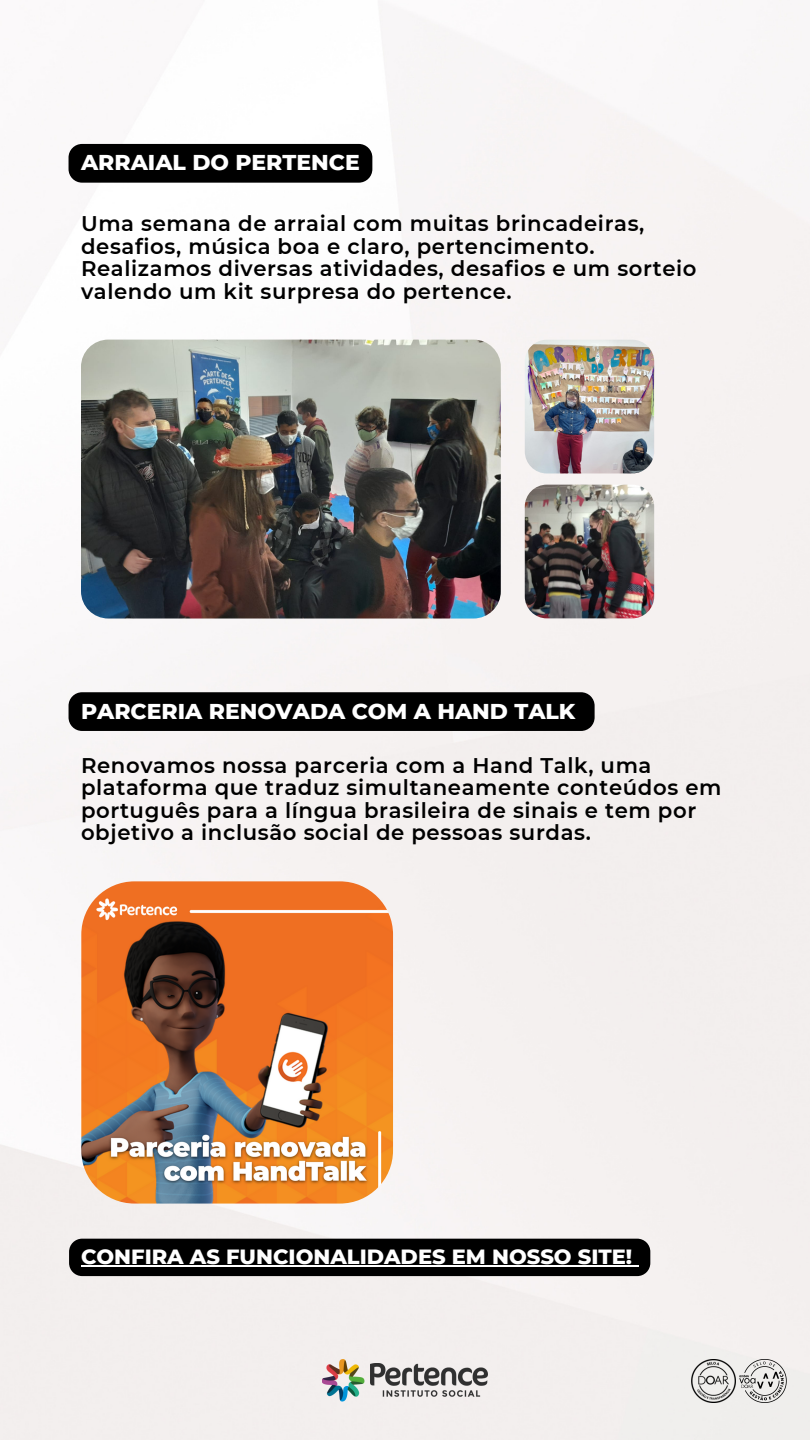
<style>
.page{position:relative;width:810px;height:1440px;background:#fff}
.page>*{position:absolute;margin:0;border:0;box-sizing:border-box;transform-origin:0 0}
.t1{font:800 21.9px "Montserrat";color:#fff}
.t2{font:600 21.2px/22.5px "Montserrat";letter-spacing:.03em;color:#000}
.t3{font:800 21px "Montserrat";color:#fff}
</style>
<div class="page">
<img style="left:0;top:0;width:810px;height:1440px">
<img style="left:400px;top:1364px;width:88px;height:35px">
<img style="left:322px;top:1359px;width:78px;height:45px">
<img style="left:692px;top:1359px;width:43px;height:44px">
<img style="left:739px;top:1358px;width:47px;height:47px">
<div style="left:69px;top:144px;width:303px;height:39px;background:#000;border-radius:14px"></div>
<img style="left:525px;top:485px;width:129px;height:133px;border-radius:22px">
<img style="left:525px;top:340px;width:129px;height:133px;border-radius:22px">
<div style="left:69px;top:692px;width:526px;height:39px;background:#000"></div>
<div style="left:69px;top:1239px;width:581px;height:37px;background:#000"></div>
<img style="left:81px;top:340px;width:420px;height:279px;border-radius:27px">
<img style="left:81px;top:881px;width:312px;height:323px;border-radius:53px">
<p class="t1" style="left:81px;top:149px;width:280px">ARRAIAL DO PERTENCE</p>
<p class="t2" style="left:81px;top:212px;width:617px">Uma semana de arraial com muitas brincadeiras, desafios, música boa e claro, pertencimento.<br>Realizamos diversas atividades, desafios e um sorteio valendo um kit surpresa do pertence.</p>
<p class="t1" style="left:81px;top:698px;width:496px">PARCERIA RENOVADA COM A HAND TALK</p>
<p class="t2" style="left:81px;top:754px;width:642px">Renovamos nossa parceria com a Hand Talk, uma plataforma que traduz simultaneamente conteúdos em português para a língua brasileira de sinais e tem por objetivo a inclusão social de pessoas surdas.</p>
<p class="t3" style="left:81px;top:1244px;width:553px">CONFIRA AS FUNCIONALIDADES EM NOSSO SITE!</p>
</div>
